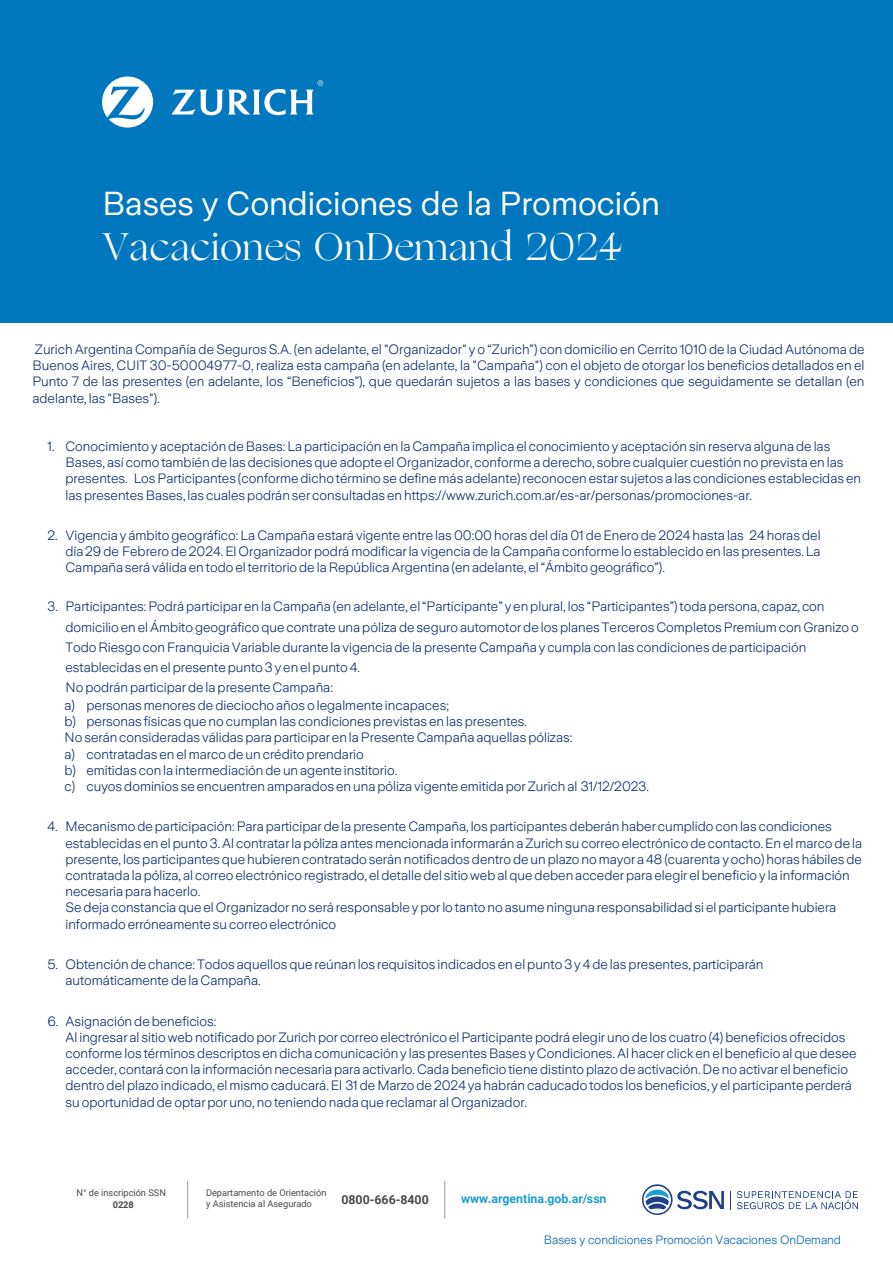
<style>
.page{position:relative;width:893px;height:1263px;background:#fff}
.page>*{position:absolute;margin:0;border:0;box-sizing:border-box;transform-origin:0 0}
.t1{font:37.95px "Ogg";letter-spacing:.01em;color:#fff}
.t2{font:33px "Zurich Sans";color:#fff}
.t3{font:300 13.5px/16.2px "Zurich Sans";color:#092a6d}
.t4{font:700 12.3px "Roboto";color:#1b9dd9}
.t5{font:700 12.3px "Roboto";color:#4b4a4a}
.t6{font:300 12px "Zurich Sans";letter-spacing:-.005em;color:#005cab}
.t7{font:9.3px/11.1px "Roboto";color:#4b4a4a}
.t8{font:700 9.3px "Roboto";color:#4b4a4a}
</style>
<div class="page">
<div style="left:0;top:0;width:893px;height:323px;background:#0077be"></div>
<svg style="left:102px;top:77px;width:51px;height:51px"></svg>
<svg style="left:171px;top:80px;width:152px;height:35px"></svg>
<hr style="left:188px;top:1181px;width:1px;height:37px;background:#4b4a4a">
<hr style="left:445px;top:1181px;width:1px;height:37px;background:#4b4a4a">
<svg style="left:730px;top:1191px;width:1px;height:18px"></svg>
<svg style="left:737px;top:1191px;width:121px;height:18px"></svg>
<svg style="left:642px;top:1184px;width:82px;height:31px"></svg>
<h2 class="t2" style="left:102px;top:186px;width:559px">Bases y Condiciones de la Promoción</h2>
<h1 class="t1" style="left:102px;top:222px;width:521px">Vacaciones OnDemand 2024</h1>
<p class="t3" style="left:32px;top:341px;width:834px;text-align:justify">Zurich Argentina Compañía de Seguros S.A. (en adelante, el "Organizador" y o “Zurich”) con domicilio en Cerrito 1010 de la Ciudad Autónoma de Buenos Aires, CUIT 30-50004977-0, realiza esta campaña (en adelante, la "Campaña") con el objeto de otorgar los beneficios detallados en el Punto 7 de las presentes (en adelante, los “Beneficios”), que quedarán sujetos a las bases y condiciones que seguidamente se detallan (en adelante, las "Bases").</p>
<p class="t3" style="left:65px;top:438px;width:797px;text-indent:-18px">1. Conocimiento y aceptación de Bases: La participación en la Campaña implica el conocimiento y aceptación sin reserva alguna de las Bases, así como también de las decisiones que adopte el Organizador, conforme a derecho, sobre cualquier cuestión no prevista en las presentes. Los Participantes (conforme dicho término se define más adelante) reconocen estar sujetos a las condiciones establecidas en las presentes Bases, las cuales podrán ser consultadas en https://www.zurich.com.ar/es-ar/personas/promociones-ar.</p>
<p class="t3" style="left:65px;top:527px;width:757px;text-align:justify;text-indent:-18px">2. Vigencia y ámbito geográfico: La Campaña estará vigente entre las 00:00 horas del día 01 de Enero de 2024 hasta las 24 horas del día29 de Febrero de 2024. El Organizador podrá modificar la vigencia de la Campaña conforme lo establecido en las presentes. La Campañaserá válida en todo el territorio de la República Argentina (en adelante, el “Ámbito geográfico”).</p>
<p class="t3" style="left:65px;top:597px;width:795px;line-height:20.2px;text-indent:-18px">3. Participantes: Podrá participar en la Campaña (en adelante, el “Participante” y en plural, los “Participantes”) toda persona, capaz, con domicilio en el Ámbito geográfico que contrate una póliza de seguro automotor de los planes Terceros Completos Premium con Granizo o Todo Riesgo con Franquicia Variable durante la vigencia de la presente Campaña y cumpla con las condiciones de participación establecidas en el presente punto 3 y en el punto 4.<br>No podrán participar de la presente Campaña:</p>
<p class="t3" style="left:64px;top:697px;width:586px">a) personas menores de dieciocho años o legalmente incapaces;<br>b) personas físicas que no cumplan las condiciones previstas en las presentes.<br>No serán consideradas válidas para participar en la Presente Campaña aquellas pólizas:<br>a) contratadas en el marco de un crédito prendario<br>b) emitidas con la intermediación de un agente institorio.<br>c) cuyos dominios se encuentren amparados en una póliza vigente emitida por Zurich al 31/12/2023.</p>
<p class="t3" style="left:65px;top:819px;width:798px;text-indent:-18px">4. Mecanismo de participación: Para participar de la presente Campaña, los participantes deberán haber cumplido con las condiciones establecidas en el punto 3. Al contratar la póliza antes mencionada informarán a Zurich su correo electrónico de contacto. En el marco de la presente, los participantes que hubieren contratado serán notificados dentro de un plazo no mayor a 48 (cuarenta y ocho) horas hábiles de contratada la póliza, al correo electrónico registrado, el detalle del sitio web al que deben acceder para elegir el beneficio y la información necesaria para hacerlo.<br>Se deja constancia que el Organizador no será responsable y por lo tanto no asume ninguna responsabilidad si el participante hubiera informado erróneamente su correo electrónico</p>
<p class="t3" style="left:65px;top:956px;width:700px;text-indent:-18px">5. Obtención de chance: Todos aquellos que reúnan los requisitos indicados en el punto 3 y 4 de las presentes, participarán automáticamente de la Campaña.</p>
<p class="t3" style="left:65px;top:1013px;width:793px;text-indent:-18px">6. Asignación de beneficios:<br>Al ingresar al sitio web notificado por Zurich por correo electrónico el Participante podrá elegir uno de los cuatro (4) beneficios ofrecidos conforme los términos descriptos en dicha comunicación y las presentes Bases y Condiciones. Al hacer click en el beneficio al que desee acceder, contará con la información necesaria para activarlo. Cada beneficio tiene distinto plazo de activación. De no activar el beneficio dentro del plazo indicado, el mismo caducará. El 31 de Marzo de 2024 ya habrán caducado todos los beneficios, y el participante perderá su oportunidad de optar por uno, no teniendo nada que reclamar al Organizador.</p>
<p class="t7" style="left:77px;top:1187px;width:91px">N° de inscripción SSN</p>
<p class="t8" style="left:113px;top:1198px;width:23px">0228</p>
<p class="t7" style="left:206px;top:1186px;width:122px">Departamento de Orientación y Asistencia al Asegurado</p>
<p class="t5" style="left:342px;top:1190px;width:89px">0800-666-8400</p>
<p class="t4" style="left:461px;top:1190px;width:147px">www.argentina.gob.ar/ssn</p>
<p class="t6" style="left:544px;top:1233px;width:299px">Bases y condiciones Promoción Vacaciones OnDemand</p>
</div>
